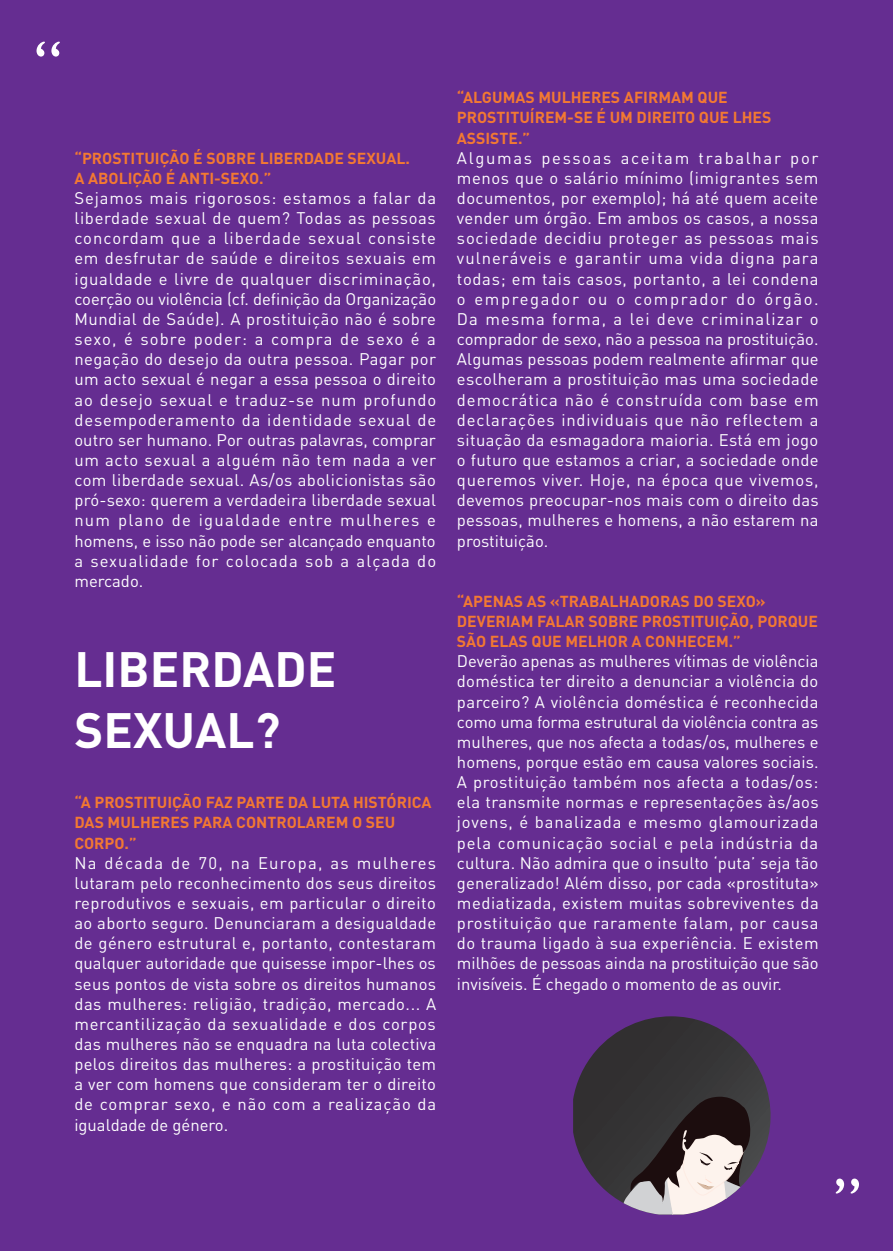
<style>
.page{position:relative;width:893px;height:1251px;background:#fff}
.page>*{position:absolute;margin:0;border:0;box-sizing:border-box;transform-origin:0 0}
.t1{font:73.67px "Joanna";color:#fff}
.t2{font:700 49px/60.4px "DIN";color:#fff}
.t3{font:16.62px/20.1px "DIN";color:#fff;text-align:justify}
.t4{font:700 15.75px/20.1px "DIN";color:#f37932}
</style>
<div class="page">
<div style="left:0;top:0;width:893px;height:1250px;background:#652d91"></div>
<svg style="left:573px;top:1016px;width:198px;height:198px"></svg>
<h1 class="t1" style="left:30px;top:31px;width:37px">“</h1>
<p class="t4" style="left:74px;top:147px;width:337px">“PROSTITUIÇÃO É SOBRE LIBERDADE SEXUAL.<br>A ABOLIÇÃO É ANTI-SEXO.”</p>
<p class="t3" style="left:74px;top:188px;width:363px">Sejamos mais rigorosos: estamos a falar da liberdade sexual de quem? Todas as pessoas concordam que a liberdade sexual consiste em desfrutar de saúde e direitos sexuais em igualdade e livre de qualquer discriminação, coerção ou violência (cf. definição da Organização Mundial de Saúde). A prostituição não é sobre sexo, é sobre poder: a compra de sexo é a negação do desejo da outra pessoa. Pagar por um acto sexual é negar a essa pessoa o direito ao desejo sexual e traduz-se num profundo desempoderamento da identidade sexual de outro ser humano. Por outras palavras, comprar um acto sexual a alguém não tem nada a ver com liberdade sexual. As/os abolicionistas são pró-sexo: querem a verdadeira liberdade sexual num plano de igualdade entre mulheres e homens, e isso não pode ser alcançado enquanto a sexualidade for colocada sob a alçada do mercado.</p>
<h2 class="t2" style="left:74px;top:637px;width:264px">LIBERDADE<br>SEXUAL?</h2>
<p class="t4" style="left:74px;top:791px;width:359px">“A PROSTITUIÇÃO FAZ PARTE DA LUTA HISTÓRICA<br>DAS MULHERES PARA CONTROLAREM O SEU<br>CORPO.”</p>
<p class="t3" style="left:74px;top:852px;width:363px">Na década de 70, na Europa, as mulheres lutaram pelo reconhecimento dos seus direitos reprodutivos e sexuais, em particular o direito ao aborto seguro. Denunciaram a desigualdade de género estrutural e, portanto, contestaram qualquer autoridade que quisesse impor-lhes os seus pontos de vista sobre os direitos humanos das mulheres: religião, tradição, mercado... A mercantilização da sexualidade e dos corpos das mulheres não se enquadra na luta colectiva pelos direitos das mulheres: a prostituição tem a ver com homens que consideram ter o direito de comprar sexo, e não com a realização da igualdade de género.</p>
<p class="t4" style="left:457px;top:87px;width:316px">“ALGUMAS MULHERES AFIRMAM QUE<br>PROSTITUÍREM-SE É UM DIREITO QUE LHES<br>ASSISTE.”</p>
<p class="t3" style="left:457px;top:147px;width:363px">Algumas pessoas aceitam trabalhar por menos que o salário mínimo (imigrantes sem documentos, por exemplo); há até quem aceite vender um órgão. Em ambos os casos, a nossa sociedade decidiu proteger as pessoas mais vulneráveis e garantir uma vida digna para todas; em tais casos, portanto, a lei condena o empregador ou o comprador do órgão.<br>Da mesma forma, a lei deve criminalizar o comprador de sexo, não a pessoa na prostituição.<br>Algumas pessoas podem realmente afirmar que escolheram a prostituição mas uma sociedade democrática não é construída com base em declarações individuais que não reflectem a situação da esmagadora maioria. Está em jogo o futuro que estamos a criar, a sociedade onde queremos viver. Hoje, na época que vivemos, devemos preocupar-nos mais com o direito das pessoas, mulheres e homens, a não estarem na prostituição.</p>
<p class="t4" style="left:457px;top:590px;width:363px">“APENAS AS «TRABALHADORAS DO SEXO»<br>DEVERIAM FALAR SOBRE PROSTITUIÇÃO, PORQUE<br>SÃO ELAS QUE MELHOR A CONHECEM.”</p>
<p class="t3" style="left:457px;top:650px;width:363px">Deverão apenas as mulheres vítimas de violência doméstica ter direito a denunciar a violência do parceiro? A violência doméstica é reconhecida como uma forma estrutural da violência contra as mulheres, que nos afecta a todas/os, mulheres e homens, porque estão em causa valores sociais.<br>A prostituição também nos afecta a todas/os: ela transmite normas e representações às/aos jovens, é banalizada e mesmo glamourizada pela comunicação social e pela indústria da cultura. Não admira que o insulto ‘puta’ seja tão generalizado! Além disso, por cada «prostituta» mediatizada, existem muitas sobreviventes da prostituição que raramente falam, por causa do trauma ligado à sua experiência. E existem milhões de pessoas ainda na prostituição que são invisíveis. É chegado o momento de as ouvir.</p>
<h1 class="t1" style="left:830px;top:1167px;width:37px">”</h1>
</div>
